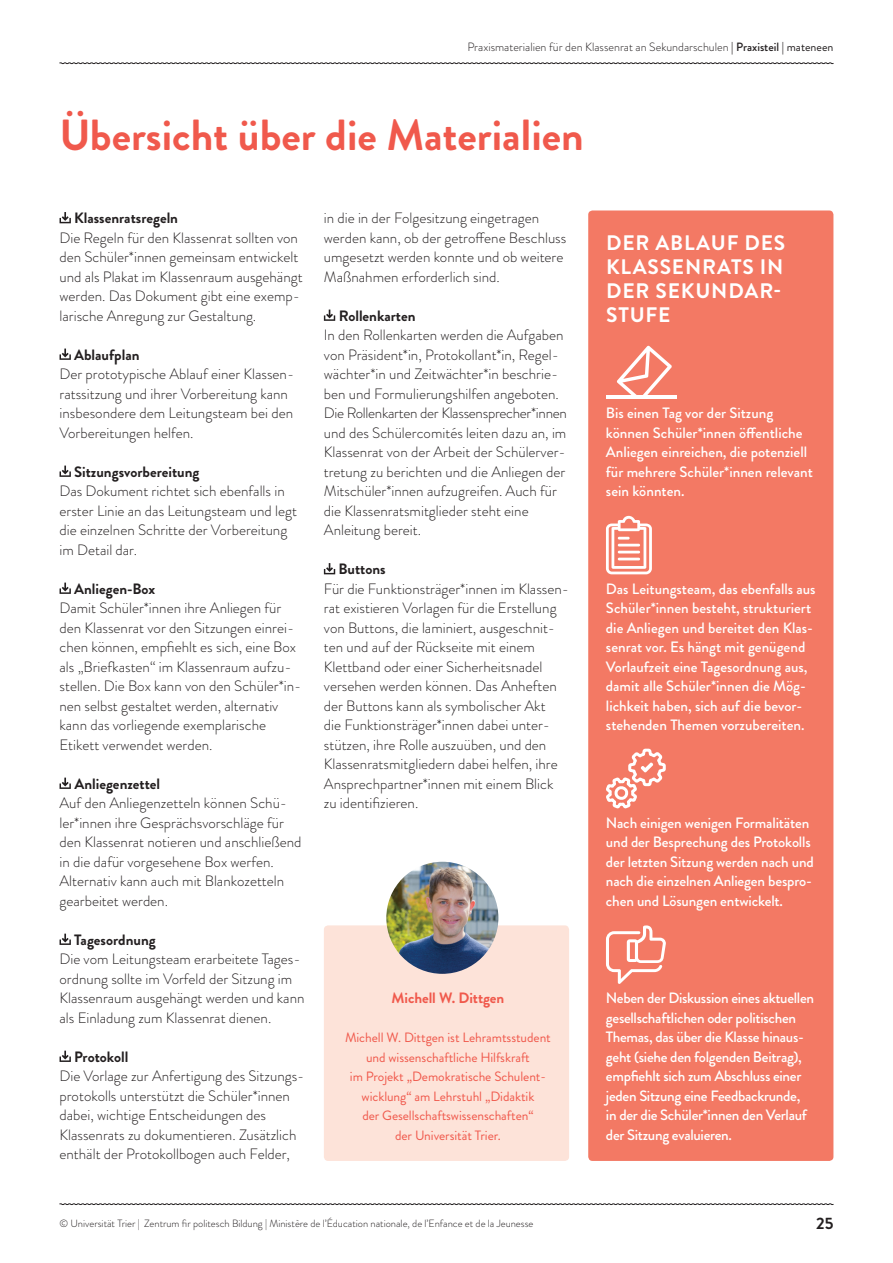
<style>
.page{position:relative;width:893px;height:1263px;background:#fff}
.page>*{position:absolute;margin:0;border:0;box-sizing:border-box;transform-origin:0 0}
.t1{font:700 43.5px "Brandon Grotesque";color:#f0594c}
.t2{font:700 21px/24px "Brandon Grotesque";letter-spacing:.04em;color:#fff}
.t3{font:700 16.5px "Brandon Grotesque";color:#231f20}
.t4{font:300 15px/19.5px "Brandon Grotesque";color:#231f20}
.t5{font:500 15px/19.5px "Brandon Grotesque";letter-spacing:-.01em;color:#fff}
.t6{font:700 15px "Brandon Grotesque";color:#231f20}
.t7{font:700 15px "Brandon Grotesque";letter-spacing:-.005em;color:#f0594c}
.t8{font:13.5px/19.5px "Brandon Grotesque";letter-spacing:-.005em;color:#f0594c;text-align:center}
.t9{font:300 12px "Brandon Grotesque";color:#231f20}
.t10{font:300 10.5px "Brandon Grotesque";color:#231f20}
.s1{font-weight:500}
.s2{font-weight:400}
</style>
<div class="page">
<svg style="left:59px;top:1203px;width:775px;height:2px;background:#868384"></svg>
<svg style="left:59px;top:62px;width:775px;height:2px;background:#878586"></svg>
<div style="left:588px;top:210px;width:245px;height:951px;background:#f37964;border-radius:4px"></div>
<svg style="left:617px;top:346px;width:55px;height:49px"></svg>
<hr style="left:606px;top:395px;width:70px;height:4px;background:#fff">
<svg style="left:606px;top:516px;width:46px;height:58px"></svg>
<hr style="left:618px;top:551px;width:22px;height:2px;background:#fff">
<hr style="left:618px;top:558px;width:22px;height:2px;background:#fff">
<svg style="left:606px;top:748px;width:60px;height:61px"></svg>
<svg style="left:606px;top:925px;width:60px;height:59px"></svg>
<div style="left:324px;top:925px;width:245px;height:236px;background:#fde3d9;border-radius:4px"></div>
<img style="left:386px;top:862px;width:112px;height:112px;border-radius:56px">
<svg style="left:60px;top:212px;width:11px;height:11px"></svg>
<svg style="left:60px;top:349px;width:11px;height:11px"></svg>
<svg style="left:60px;top:466px;width:11px;height:11px"></svg>
<svg style="left:60px;top:583px;width:11px;height:11px"></svg>
<svg style="left:60px;top:778px;width:11px;height:11px"></svg>
<svg style="left:60px;top:934px;width:11px;height:11px"></svg>
<svg style="left:60px;top:1051px;width:11px;height:11px"></svg>
<svg style="left:324px;top:310px;width:11px;height:11px"></svg>
<svg style="left:324px;top:563px;width:11px;height:11px"></svg>
<p class="t9" style="left:467px;top:39px;width:367px">Praxismaterialien für den Klassenrat an Sekundarschulen <span class="s1">| Praxisteil |</span> <span class="s2">mateneen</span></p>
<h1 class="t1" style="left:60px;top:104px;width:526px">Übersicht über die Materialien</h1>
<p class="t6" style="left:74px;top:208px;width:105px">Klassenratsregeln</p>
<p class="t4" style="left:60px;top:228px;width:245px">Die Regeln für den Klassenrat sollten von den Schüler*innen gemeinsam entwickelt und als Plakat im Klassenraum ausgehängt werden. Das Dokument gibt eine exemp&shy;larische Anregung zur Gestaltung.</p>
<p class="t6" style="left:74px;top:344px;width:67px">Ablaufplan</p>
<p class="t4" style="left:60px;top:364px;width:236px">Der prototypische Ablauf einer Klassen&shy;ratssitzung und ihrer Vorbereitung kann insbesondere dem Leitungsteam bei den Vorbereitungen helfen.</p>
<p class="t6" style="left:74px;top:461px;width:127px">Sitzungsvorbereitung</p>
<p class="t4" style="left:60px;top:481px;width:239px">Das Dokument richtet sich ebenfalls in erster Linie an das Leitungsteam und legt die einzelnen Schritte der Vorbereitung im Detail dar.</p>
<p class="t6" style="left:74px;top:578px;width:83px">Anliegen-Box</p>
<p class="t4" style="left:60px;top:598px;width:243px">Damit Schüler*innen ihre Anliegen für den Klassenrat vor den Sitzungen einrei&shy;chen können, empfiehlt es sich, eine Box als „Briefkasten“ im Klassenraum aufzu&shy;stellen. Die Box kann von den Schüler*in&shy;nen selbst gestaltet werden, alternativ kann das vorliegende exemplarische Etikett verwendet werden.</p>
<p class="t6" style="left:74px;top:773px;width:87px">Anliegenzettel</p>
<p class="t4" style="left:60px;top:793px;width:243px">Auf den Anliegenzetteln können Schü&shy;ler*innen ihre Gesprächsvorschläge für den Klassenrat notieren und anschließend in die dafür vorgesehene Box werfen.<br>Alternativ kann auch mit Blankozetteln gearbeitet werden.</p>
<p class="t6" style="left:74px;top:929px;width:83px">Tagesordnung</p>
<p class="t4" style="left:60px;top:949px;width:246px">Die vom Leitungsteam erarbeitete Tages&shy;ordnung sollte im Vorfeld der Sitzung im Klassenraum ausgehängt werden und kann als Einladung zum Klassenrat dienen.</p>
<p class="t6" style="left:74px;top:1046px;width:56px">Protokoll</p>
<p class="t4" style="left:60px;top:1066px;width:246px">Die Vorlage zur Anfertigung des Sitzungs&shy;protokolls unterstützt die Schüler*innen dabei, wichtige Entscheidungen des Klassenrats zu dokumentieren. Zusätzlich enthält der Protokollbogen auch Felder,</p>
<p class="t4" style="left:324px;top:208px;width:244px">in die in der Folgesitzung eingetragen werden kann, ob der getroffene Beschluss umgesetzt werden konnte und ob weitere Maßnahmen erforderlich sind.</p>
<p class="t6" style="left:339px;top:305px;width:78px">Rollenkarten</p>
<p class="t4" style="left:324px;top:325px;width:245px">In den Rollenkarten werden die Aufgaben von Präsident*in, Protokollant*in, Regel&shy;wächter*in und Zeitwächter*in beschrie&shy;ben und Formulierungshilfen angeboten.<br>Die Rollenkarten der Klassensprecher*innen und des Schülercomités leiten dazu an, im Klassenrat von der Arbeit der Schülerver&shy;tretung zu berichten und die Anliegen der Mitschüler*innen aufzugreifen. Auch für die Klassenratsmitglieder steht eine Anleitung bereit.</p>
<p class="t6" style="left:339px;top:559px;width:49px">Buttons</p>
<p class="t4" style="left:324px;top:579px;width:247px">Für die Funktionsträger*innen im Klassen&shy;rat existieren Vorlagen für die Erstellung von Buttons, die laminiert, ausgeschnit&shy;ten und auf der Rückseite mit einem Klettband oder einer Sicherheitsnadel versehen werden können. Das Anheften der Buttons kann als symbolischer Akt<br>die Funktionsträger*innen dabei unter&shy;stützen, ihre Rolle auszuüben, und den Klassenratsmitgliedern dabei helfen, ihre Ansprechpartner*innen mit einem Blick zu identifizieren.</p>
<p class="t7" style="left:392px;top:988px;width:114px">Michell W. Dittgen</p>
<p class="t8" style="left:345px;top:1028px;width:207px">Michell W. Dittgen ist Lehramtsstudent und wissenschaftliche Hilfskraft<br>im Projekt „Demokratische Schulent&shy;wicklung“ am Lehrstuhl „Didaktik<br>der Gesellschaftswissenschaften“<br>der Universität Trier.</p>
<h2 class="t2" style="left:606px;top:231px;width:181px">DER ABLAUF DES<br>KLASSENRATS IN<br>DER SEKUNDAR-<br>STUFE</h2>
<p class="t5" style="left:606px;top:404px;width:208px">Bis einen Tag vor der Sitzung können Schüler*innen öffentliche<br>Anliegen einreichen, die potenziell für mehrere Schüler*innen relevant sein könnten.</p>
<p class="t5" style="left:606px;top:579px;width:211px">Das Leitungsteam, das ebenfalls aus Schüler*innen besteht, strukturiert die Anliegen und bereitet den Klas&shy;senrat vor. Es hängt mit genügend Vorlaufzeit eine Tagesordnung aus, damit alle Schüler*innen die Mög&shy;lichkeit haben, sich auf die bevor&shy;stehenden Themen vorzubereiten.</p>
<p class="t5" style="left:606px;top:813px;width:209px">Nach einigen wenigen Formalitäten und der Besprechung des Protokolls der letzten Sitzung werden nach und nach die einzelnen Anliegen bespro&shy;chen und Lösungen entwickelt.</p>
<p class="t5" style="left:606px;top:989px;width:210px">Neben der Diskussion eines aktuellen gesellschaftlichen oder politischen Themas, das über die Klasse hinaus&shy;geht (siehe den folgenden Beitrag), empfiehlt sich zum Abschluss einer jeden Sitzung eine Feedbackrunde, in der die Schüler*innen den Verlauf der Sitzung evaluieren.</p>
<p class="t10" style="left:60px;top:1216px;width:475px">© Universität Trier | Zentrum fir politesch Bildung | Ministère de l’Éducation nationale, de l’Enfance et de la Jeunesse</p>
<p class="t3" style="left:816px;top:1212px;width:19px">25</p>
</div>
